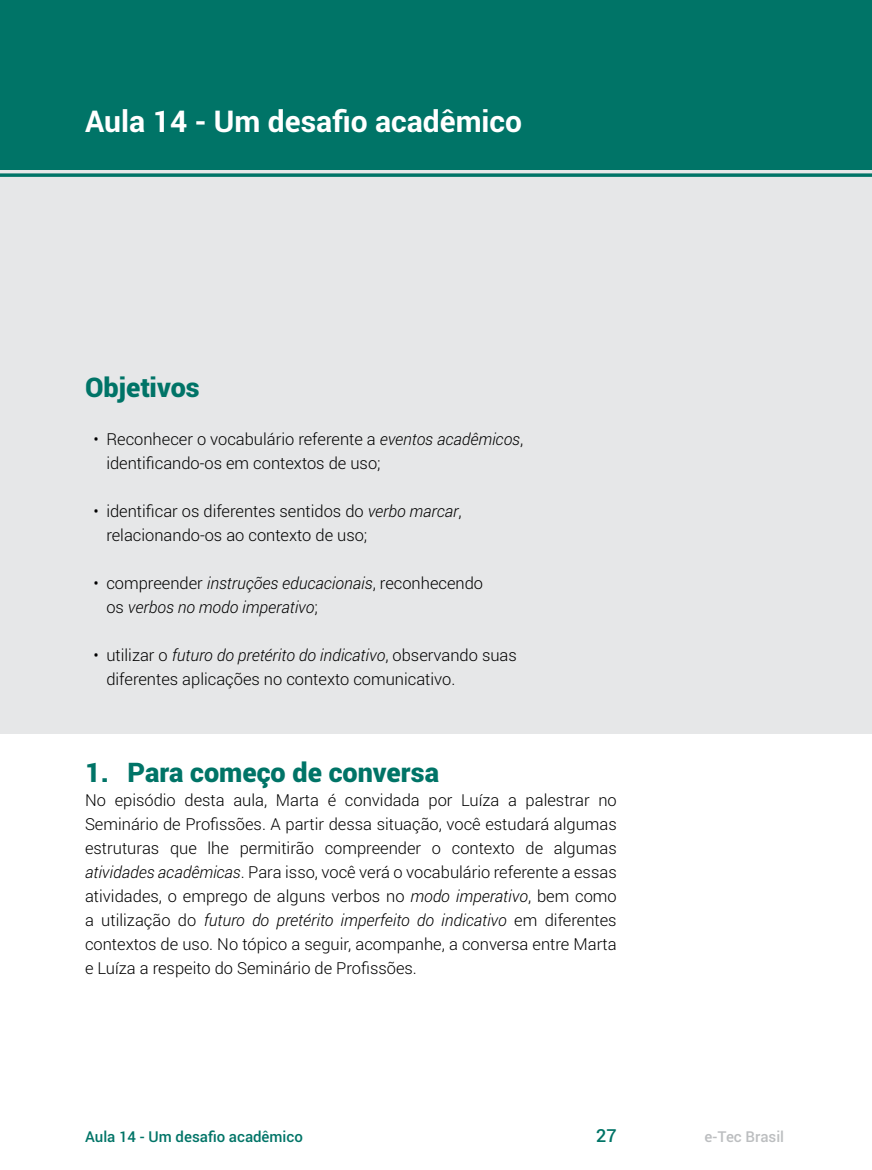
<style>
.page{position:relative;width:872px;height:1170px;background:#fff}
.page>*{position:absolute;margin:0;border:0;box-sizing:border-box;transform-origin:0 0}
.t1{font:700 30px "Roboto";color:#fff}
.t2{font:900 27px "Roboto";color:#007467}
.t3{font:500 18px "Roboto";color:#007467}
.t4{font:300 16.5px/24px "Roboto";color:#000}
.t5{font:italic 300 16.5px/24px "Roboto";color:#000}
.t6{font:500 15px "Roboto";color:#007467}
.t7{font:500 15px "Roboto";color:#bcbec0}
.s1{font-style:italic}
.s2{font-style:normal}
</style>
<div class="page">
<div style="left:0;top:149px;width:872px;height:584px;background:#e6e7e8"></div>
<div style="left:0;top:0;width:872px;height:170px;background:#007467"></div>
<hr style="left:0;top:174px;width:872px;height:3px;background:#007467">
<h1 class="t1" style="left:85px;top:101px;width:438px">Aula 14 - Um desafio acadêmico</h1>
<h2 class="t2" style="left:85px;top:368px;width:116px">Objetivos</h2>
<p class="t4" style="left:106px;top:427px;width:418px;text-indent:-13px">• Reconhecer o vocabulário referente a <span class="s1">eventos acadêmicos</span>, identificando-os em contextos de uso;</p>
<p class="t4" style="left:106px;top:499px;width:357px;text-indent:-13px">• identificar os diferentes sentidos do <span class="s1">verbo marcar</span>, relacionando-os ao contexto de uso;</p>
<p class="t5" style="left:106px;top:571px;width:378px;text-indent:-13px"><span class="s2">• compreender</span> instruções educacionais<span class="s2">, reconhecendo os</span> verbos no modo imperativo<span class="s2">;</span></p>
<p class="t4" style="left:106px;top:643px;width:412px;text-indent:-13px">• utilizar o <span class="s1">futuro do pretérito do indicativo</span>, observando suas diferentes aplicações no contexto comunicativo.</p>
<h2 class="t2" style="left:85px;top:752px;width:355px">1. Para começo de conversa</h2>
<p class="t4" style="left:85px;top:787px;width:533px;text-align:justify">No episódio desta aula, Marta é convidada por Luíza a palestrar no Seminário de Profissões. A partir dessa situação, você estudará algumas estruturas que lhe permitirão compreender o contexto de algumas <span class="s1">atividades acadêmicas</span>. Para isso, você verá o vocabulário referente a essas atividades, o emprego de alguns verbos no <span class="s1">modo imperativo</span>, bem como a utilização do <span class="s1">futuro do pretérito imperfeito do indicativo</span> em diferentes contextos de uso. No tópico a seguir, acompanhe, a conversa entre Marta e Luíza a respeito do Seminário de Profissões.</p>
<p class="t6" style="left:85px;top:1125px;width:219px">Aula 14 - Um desafio acadêmico</p>
<p class="t3" style="left:596px;top:1122px;width:22px">27</p>
<p class="t7" style="left:704px;top:1125px;width:81px">e-Tec Brasil</p>
</div>
